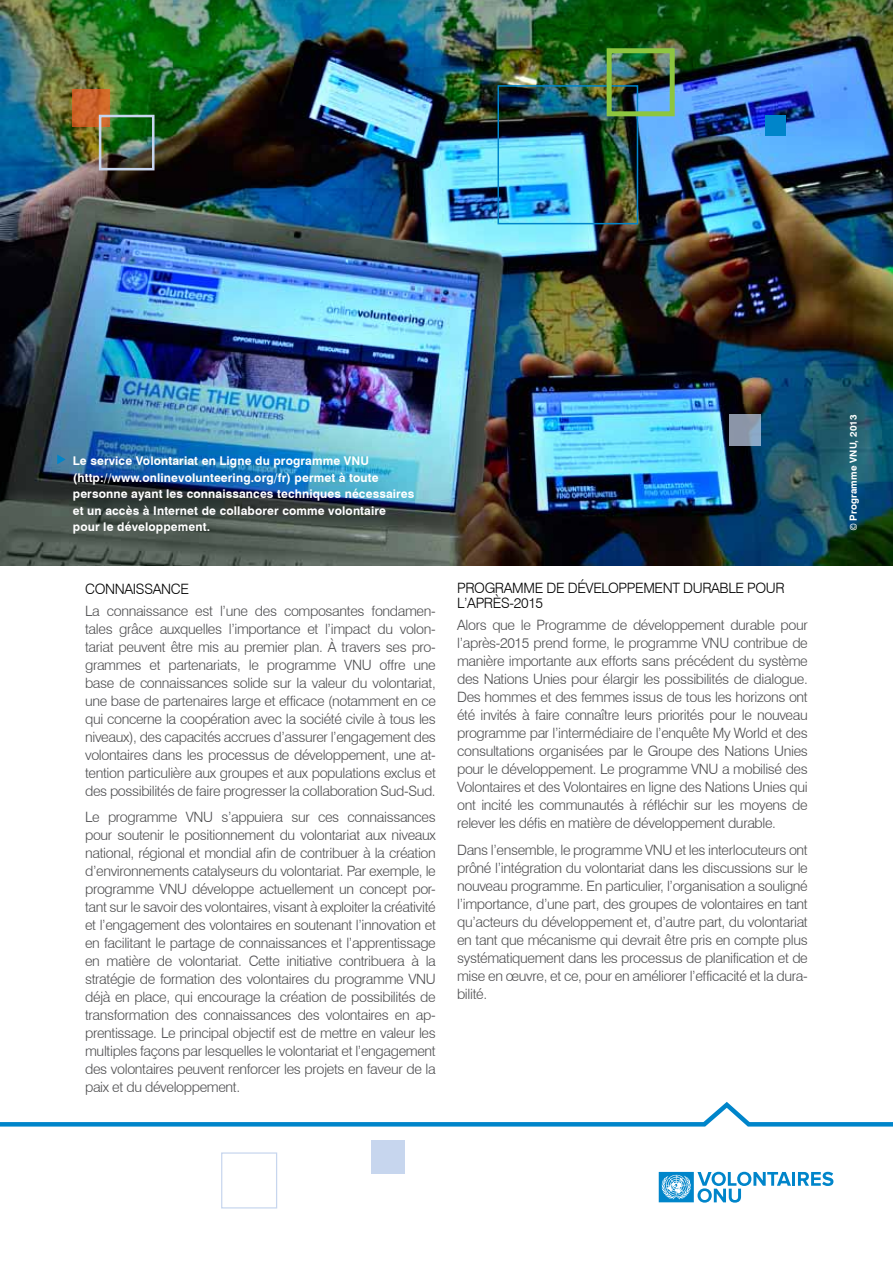
<style>
.page{position:relative;width:893px;height:1263px;background:#fff}
.page>*{position:absolute;margin:0;border:0;box-sizing:border-box;transform-origin:0 0}
.t1{font:300 14.25px/18px "Swiss 721 BT";letter-spacing:-.025em;color:#4d4d4f;text-align:justify}
.t2{font:300 14.25px/15px "Swiss 721 BT";letter-spacing:-.025em;color:#000}
.t3{font:700 12px/16.5px "Swiss 721 BT";letter-spacing:.01em;color:#fff}
.t4{font:700 9.75px "Swiss 721 BT";letter-spacing:.01em;color:#fff}
.s1{font-family:"Calibri";font-weight:400}
</style>
<div class="page">
<img style="left:0;top:0;width:893px;height:566px">
<div style="left:497px;top:85px;width:141px;height:139px;border:2px solid #0085ca"></div>
<div style="left:607px;top:48px;width:68px;height:68px;border:5px solid #8dc63f"></div>
<svg style="left:73px;top:89px;width:37px;height:38px"></svg>
<div style="left:765px;top:115px;width:21px;height:21px;background:#0085ca"></div>
<svg style="left:730px;top:414px;width:31px;height:31px"></svg>
<div style="left:99px;top:115px;width:56px;height:55px;border:3px solid #c7d6ee"></div>
<svg style="left:0;top:1102px;width:893px;height:25px"></svg>
<div style="left:371px;top:1140px;width:34px;height:33px;background:#c7d6ee"></div>
<div style="left:221px;top:1152px;width:56px;height:56px;border:1px solid #c7d6ee"></div>
<svg style="left:57px;top:454px;width:9px;height:10px"></svg>
<hr style="left:792px;top:1172px;width:3px;height:14px;background:#0085ca">
<svg style="left:798px;top:1172px;width:35px;height:14px"></svg>
<svg style="left:659px;top:1172px;width:132px;height:30px"></svg>
<p class="t3" style="left:73px;top:452px;width:343px">Le service Volontariat en Ligne du programme VNU (http://www.onlinevolunteering.org/fr) permet à toute personne ayant les connaissances techniques nécessaires et un accès à Internet de collaborer comme volontaire pour le développement.</p>
<p class="t2" style="left:85px;top:581px;width:105px">CONNAISSANCE</p>
<p class="t1" style="left:85px;top:602px;width:352px">La connaissance est l’une des composantes fondamen&shy;tales grâce auxquelles l’importance et l’impact du volon&shy;tariat peuvent être mis au premier plan. À travers ses pro&shy;grammes et partenariats, le programme VNU offre une base de connaissances solide sur la valeur du volontariat, une base de partenaires large et efficace (notamment en ce qui concerne la coopération avec la société civile à tous les niveaux), des capacités accrues d’assurer l’engagement des volontaires dans les processus de développement, une at&shy;tention particulière aux groupes et aux populations exclus et des possibilités de faire progresser la collaboration Sud-Sud.</p>
<p class="t1" style="left:85px;top:808px;width:352px">Le programme VNU s’appuiera sur ces connaissances pour soutenir le positionnement du volontariat aux niveaux national, régional et mondial afin de contribuer à la création d’environnements catalyseurs du volontariat. Par exemple, le programme VNU développe actuellement un concept por&shy;tant sur le savoir des volontaires, visant à exploiter la créativité et l’engagement des volontaires en soutenant l’innovation et en facilitant le partage de connaissances et l’apprentissage en matière de volontariat. Cette initiative contribuera à la stratégie de formation des volontaires du programme VNU déjà en place, qui encourage la création de possibilités de transformation des connaissances des volontaires en ap&shy;prentissage. Le principal objectif est de mettre en valeur les multiples façons par lesquelles le volontariat et l’engagement des volontaires peuvent renforcer les projets en faveur de la paix et du développement.</p>
<p class="t2" style="left:457px;top:580px;width:329px">PROGRAMME DE DÉVELOPPEMENT DURABLE POUR<br>L’APRÈS-2015</p>
<p class="t1" style="left:457px;top:616px;width:352px">Alors que le Programme de développement durable pour l’après-2015 prend forme, le programme VNU contribue de manière importante aux efforts sans précédent du système des Nations Unies pour élargir les possibilités de dialogue.<br>Des hommes et des femmes issus de tous les horizons ont été invités à faire connaître leurs priorités pour le nouveau programme par l’intermédiaire de l’enquête My World et des consultations organisées par le Groupe des Nations Unies pour le développement. Le programme VNU a mobilisé des Volontaires et des Volontaires en ligne des Nations Unies qui ont incité les communautés à réfléchir sur les moyens de relever les défis en matière de développement durable.</p>
<p class="t1" style="left:457px;top:841px;width:352px">Dans l’ensemble, le programme VNU et les interlocuteurs ont prôné l’intégration du volontariat dans les discussions sur le nouveau programme. En particulier, l’organisation a souligné l’importance, d’une part, des groupes de volontaires en tant qu’acteurs du développement et, d’autre part, du volontariat en tant que mécanisme qui devrait être pris en compte plus systématiquement dans les processus de planification et de mise en œuvre, et ce, pour en améliorer l’efficacité et la dura&shy;bilité.</p>
<p class="t4" style="left:847px;top:531px;width:118px;rotate:-90deg"><span class="s1">©</span> Programme VNU, 2013</p>
</div>
